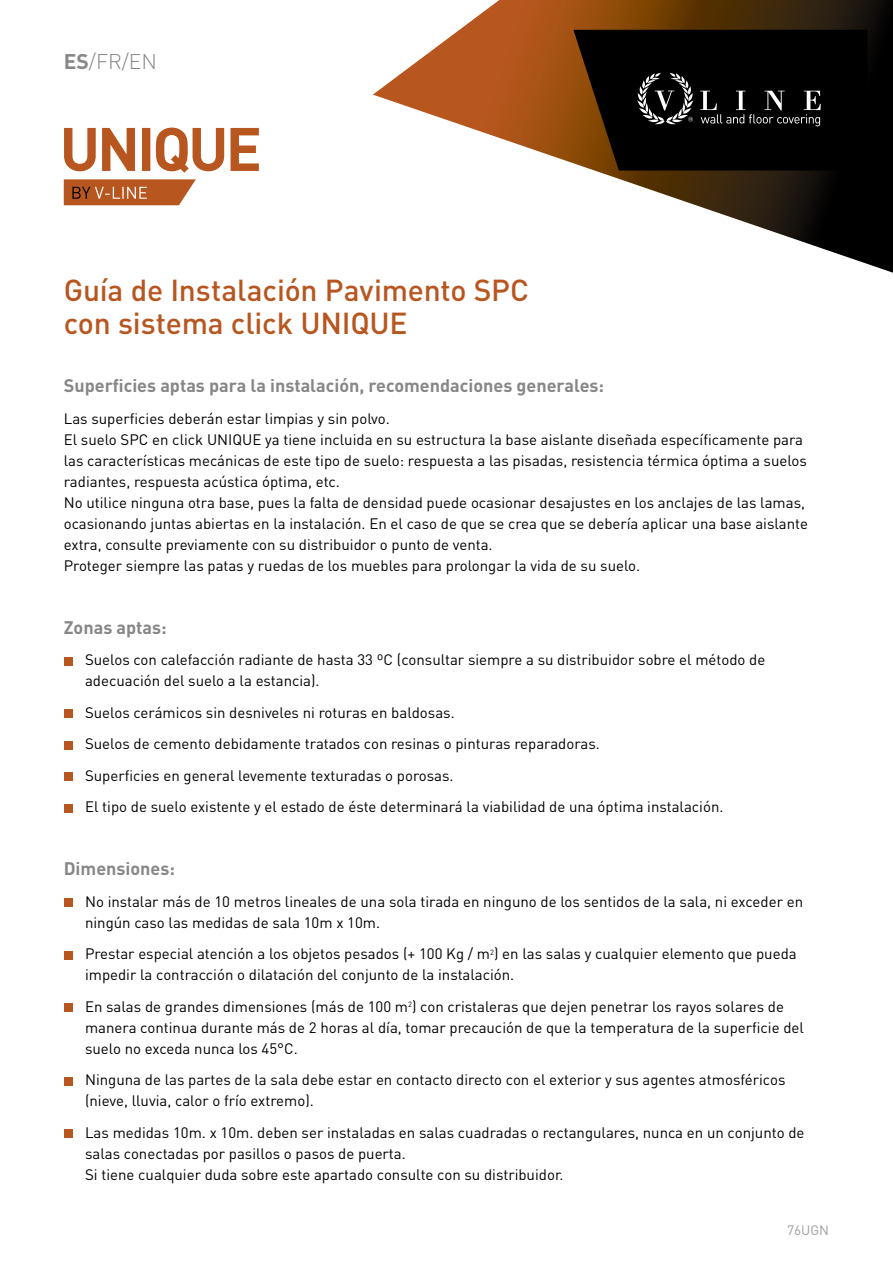
<style>
.page{position:relative;width:893px;height:1263px;background:#fff}
.page>*{position:absolute;margin:0;border:0;box-sizing:border-box;transform-origin:0 0}
.t1{font:500 30px/33px "DIN Pro";letter-spacing:-.005em;color:#b85620}
.t2{font:300 21px "DIN Pro";color:#878787}
.t3{font:700 18px "DIN Pro";color:#878787}
.t4{font:15px/21px "DIN Pro";color:#000}
.t5{font:13.5px "DIN Pro";color:#9d9d9c}
.s1{font-weight:700}
</style>
<div class="page">
<div style="left:64px;top:657px;width:8px;height:8px;background:#b85620"></div>
<div style="left:64px;top:709px;width:8px;height:9px;background:#b85620"></div>
<div style="left:64px;top:741px;width:8px;height:8px;background:#b85620"></div>
<div style="left:64px;top:772px;width:8px;height:9px;background:#b85620"></div>
<div style="left:64px;top:804px;width:8px;height:8px;background:#b85620"></div>
<div style="left:64px;top:898px;width:8px;height:9px;background:#b85620"></div>
<div style="left:64px;top:951px;width:8px;height:8px;background:#b85620"></div>
<div style="left:64px;top:1003px;width:8px;height:9px;background:#b85620"></div>
<div style="left:64px;top:1077px;width:8px;height:8px;background:#b85620"></div>
<div style="left:64px;top:1129px;width:8px;height:9px;background:#b85620"></div>
<svg style="left:373px;top:0;width:520px;height:273px"></svg>
<svg style="left:573px;top:30px;width:294px;height:141px;background:#140f09"></svg>
<svg style="left:64px;top:179px;width:132px;height:26px;background:#bc683a"></svg>
<svg style="left:64px;top:128px;width:195px;height:45px"></svg>
<h2 class="t2" style="left:64px;top:47px;width:95px"><span class="s1">ES</span>/FR/EN</h2>
<h1 class="t1" style="left:64px;top:273px;width:467px">Guía de Instalación Pavimento SPC con sistema click UNIQUE</h1>
<p class="t3" style="left:64px;top:373px;width:542px">Superficies aptas para la instalación, recomendaciones generales:</p>
<p class="t4" style="left:64px;top:407px;width:746px">Las superficies deberán estar limpias y sin polvo.<br>El suelo SPC en click UNIQUE ya tiene incluida en su estructura la base aislante diseñada específicamente para las características mecánicas de este tipo de suelo: respuesta a las pisadas, resistencia térmica óptima a suelos radiantes, respuesta acústica óptima, etc.<br>No utilice ninguna otra base, pues la falta de densidad puede ocasionar desajustes en los anclajes de las lamas, ocasionando juntas abiertas en la instalación. En el caso de que se crea que se debería aplicar una base aislante extra, consulte previamente con su distribuidor o punto de venta.<br>Proteger siempre las patas y ruedas de los muebles para prolongar la vida de su suelo.</p>
<p class="t3" style="left:64px;top:615px;width:104px">Zonas aptas:</p>
<p class="t4" style="left:85px;top:649px;width:682px">Suelos con calefacción radiante de hasta 33 ºC (consultar siempre a su distribuidor sobre el método de adecuación del suelo a la estancia).</p>
<p class="t4" style="left:85px;top:696px;width:640px;line-height:31.5px">Suelos cerámicos sin desniveles ni roturas en baldosas.<br>Suelos de cemento debidamente tratados con resinas o pinturas reparadoras.<br>Superficies en general levemente texturadas o porosas.<br>El tipo de suelo existente y el estado de éste determinará la viabilidad de una óptima instalación.</p>
<p class="t3" style="left:64px;top:856px;width:113px">Dimensiones:</p>
<p class="t4" style="left:85px;top:890px;width:720px">No instalar más de 10 metros lineales de una sola tirada en ninguno de los sentidos de la sala, ni exceder en ningún caso las medidas de sala 10m x 10m.</p>
<p class="t4" style="left:85px;top:943px;width:713px">Prestar especial atención a los objetos pesados (+ 100 Kg / m<sup>2</sup>) en las salas y cualquier elemento que pueda impedir la contracción o dilatación del conjunto de la instalación.</p>
<p class="t4" style="left:85px;top:995px;width:720px">En salas de grandes dimensiones (más de 100 m<sup>2</sup>) con cristaleras que dejen penetrar los rayos solares de manera continua durante más de 2 horas al día, tomar precaución de que la temperatura de la superficie del suelo no exceda nunca los 45°C.</p>
<p class="t4" style="left:85px;top:1069px;width:702px">Ninguna de las partes de la sala debe estar en contacto directo con el exterior y sus agentes atmosféricos (nieve, lluvia, calor o frío extremo).</p>
<p class="t4" style="left:85px;top:1121px;width:721px">Las medidas 10m. x 10m. deben ser instaladas en salas cuadradas o rectangulares, nunca en un conjunto de salas conectadas por pasillos o pasos de puerta.<br>Si tiene cualquier duda sobre este apartado consulte con su distribuidor.</p>
<p class="t5" style="left:787px;top:1221px;width:43px">76UGN</p>
</div>
